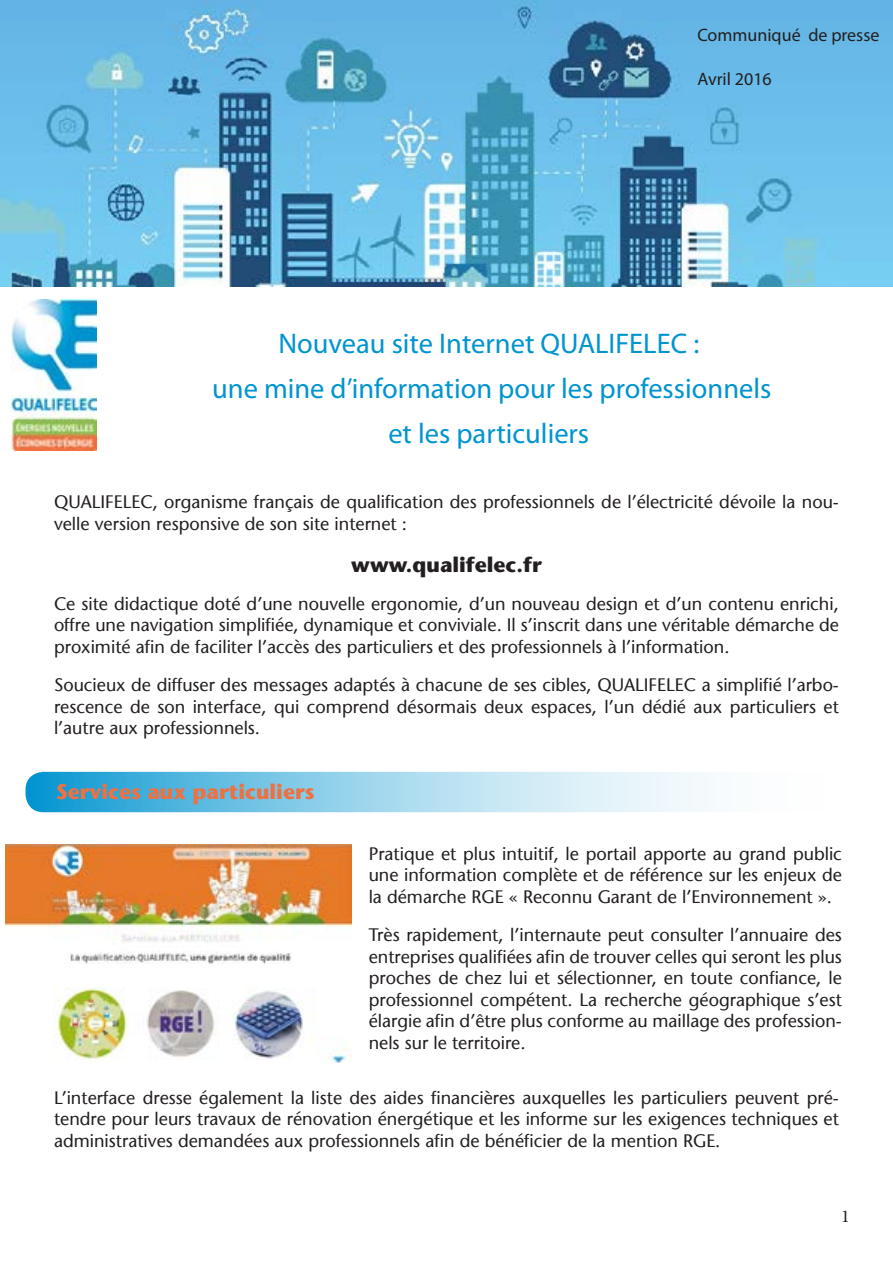
<style>
.page{position:relative;width:893px;height:1263px;background:#fff}
.page>*{position:absolute;margin:0;border:0;box-sizing:border-box;transform-origin:0 0}
.t1{font:28.5px "Myriad Pro";color:#0094d0}
.t2{font:700 21px "Stone Sans";color:#ee7141}
.t3{font:700 21px "Stone Sans";color:#231f20}
.t4{font:18px/21.6px "Stone Sans";color:#231f20;text-align:justify}
.t5{font:18px "Myriad Pro";color:#231f20}
.t6{font:18px "Minion Pro";color:#231f20}
</style>
<div class="page">
<svg style="left:26px;top:772px;width:821px;height:40px"></svg>
<img style="left:0;top:0;width:893px;height:286px">
<img style="left:11px;top:300px;width:86px;height:151px">
<img style="left:5px;top:844px;width:347px;height:218px">
<p class="t5" style="left:697px;top:24px;width:184px">Communiqué de presse</p>
<p class="t5" style="left:697px;top:67px;width:76px">Avril 2016</p>
<p class="t1" style="left:278px;top:326px;width:422px">Nouveau site Internet QUALIFELEC :</p>
<p class="t1" style="left:212px;top:371px;width:561px">une mine d’information pour les professionnels</p>
<p class="t1" style="left:388px;top:416px;width:202px">et les particuliers</p>
<p class="t4" style="left:54px;top:491px;width:786px">QUALIFELEC, organisme français de qualification des professionnels de l’électricité dévoile la nou&shy;velle version responsive de son site internet :</p>
<p class="t3" style="left:351px;top:552px;width:192px">www.qualifelec.fr</p>
<p class="t4" style="left:54px;top:593px;width:786px">Ce site didactique doté d’une nouvelle ergonomie, d’un nouveau design et d’un contenu enrichi, offre une navigation simplifiée, dynamique et conviviale. Il s’inscrit dans une véritable démarche de proximité afin de faciliter l’accès des particuliers et des professionnels à l’information.</p>
<p class="t4" style="left:54px;top:674px;width:786px">Soucieux de diffuser des messages adaptés à chacune de ses cibles, QUALIFELEC a simplifié l’arbo&shy;rescence de son interface, qui comprend désormais deux espaces, l’un dédié aux particuliers et l’autre aux professionnels.</p>
<p class="t2" style="left:56px;top:779px;width:260px">Services aux particuliers</p>
<p class="t4" style="left:369px;top:843px;width:475px">Pratique et plus intuitif, le portail apporte au grand public une information complète et de référence sur les enjeux de la démarche RGE « Reconnu Garant de l’Environnement ».</p>
<p class="t4" style="left:369px;top:924px;width:475px">Très rapidement, l’internaute peut consulter l’annuaire des entreprises qualifiées afin de trouver celles qui seront les plus proches de chez lui et sélectionner, en toute confiance, le professionnel compétent. La recherche géographique s’est élargie afin d’être plus conforme au maillage des profession&shy;nels sur le territoire.</p>
<p class="t4" style="left:54px;top:1087px;width:786px">L’interface dresse également la liste des aides financières auxquelles les particuliers peuvent pré&shy;tendre pour leurs travaux de rénovation énergétique et les informe sur les exigences techniques et administratives demandées aux professionnels afin de bénéficier de la mention RGE.</p>
<p class="t6" style="left:841px;top:1204px;width:10px">1</p>
</div>
